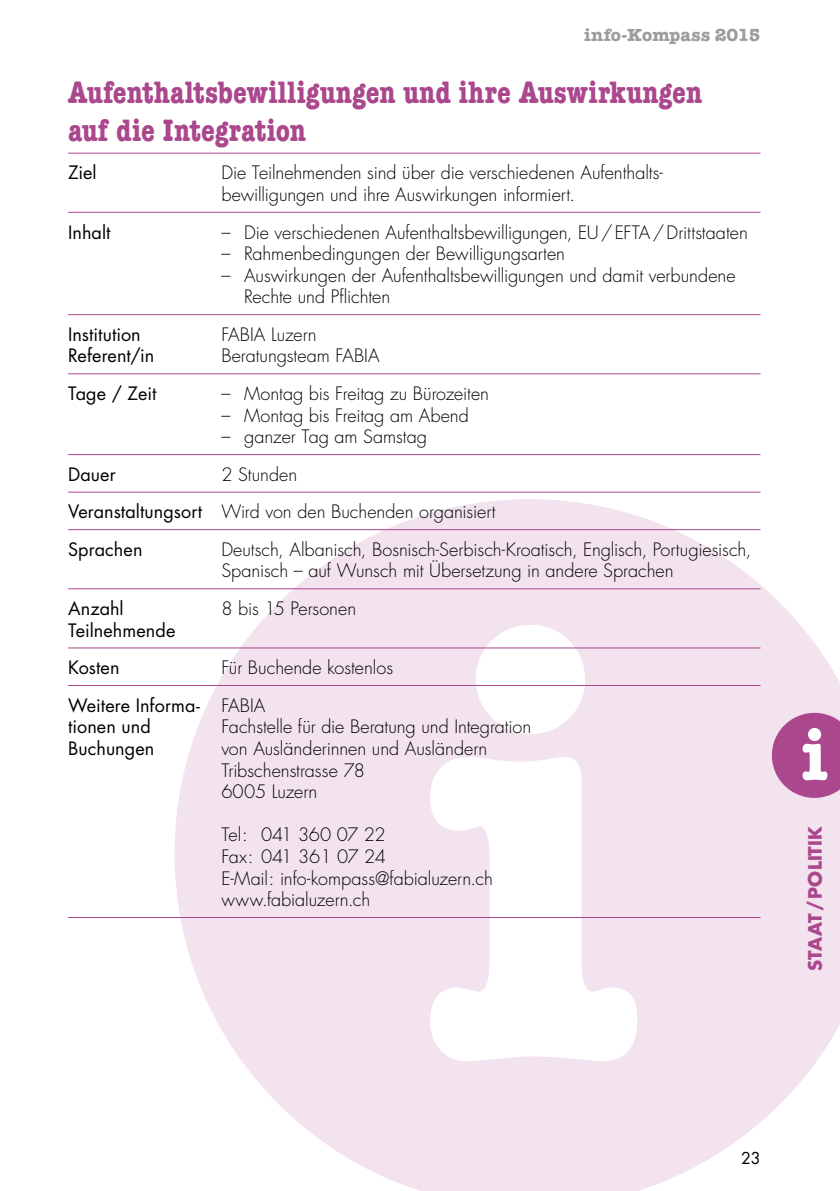
<style>
.page{position:relative;width:840px;height:1191px;background:#fff}
.page>*{position:absolute;margin:0;border:0;box-sizing:border-box;transform-origin:0 0}
.t1{font:700 condensed 32px/38.4px "American Typewriter";letter-spacing:.01em;color:#ab478d}
.t2{font:300 18px/21.6px "Futura Luzern";letter-spacing:-.005em;color:#000}
.t3{font:18px/21.6px "Futura Luzern";letter-spacing:.005em;color:#000}
.t4{font:700 18px "American Typewriter";letter-spacing:.005em;color:#9c9c9d}
.t5{font:700 18px "Futura Luzern";letter-spacing:.005em;color:#ab478d}
.t6{font:16px "Futura Luzern";color:#000}
.s1{font-weight:400}
</style>
<div class="page">
<svg style="left:174px;top:499px;width:665px;height:692px;fill:#f2e3ee"></svg>
<svg style="left:430px;top:625px;width:207px;height:436px"></svg>
<svg style="left:771px;top:713px;width:68px;height:85px;background:#c077aa"></svg>
<hr style="left:68px;top:153px;width:142px;height:1px;background:#ab478d">
<hr style="left:210px;top:153px;width:550px;height:1px;background:#ab478d">
<hr style="left:68px;top:212px;width:142px;height:1px;background:#ab478d">
<hr style="left:210px;top:212px;width:550px;height:1px;background:#ab478d">
<hr style="left:68px;top:314px;width:142px;height:1px;background:#ab478d">
<hr style="left:210px;top:314px;width:550px;height:1px;background:#ab478d">
<hr style="left:68px;top:373px;width:142px;height:1px;background:#ab478d">
<hr style="left:210px;top:373px;width:550px;height:1px;background:#ab478d">
<hr style="left:68px;top:454px;width:142px;height:1px;background:#ab478d">
<hr style="left:210px;top:454px;width:550px;height:1px;background:#ab478d">
<hr style="left:68px;top:491px;width:142px;height:1px;background:#ab478d">
<hr style="left:210px;top:491px;width:550px;height:1px;background:#ab478d">
<hr style="left:68px;top:529px;width:142px;height:1px;background:#ab478d">
<hr style="left:210px;top:529px;width:550px;height:1px;background:#ab478d">
<hr style="left:68px;top:588px;width:142px;height:1px;background:#ab478d">
<hr style="left:210px;top:588px;width:550px;height:1px;background:#ab478d">
<hr style="left:68px;top:647px;width:142px;height:1px;background:#ab478d">
<hr style="left:210px;top:647px;width:550px;height:1px;background:#ab478d">
<hr style="left:68px;top:685px;width:142px;height:1px;background:#ab478d">
<hr style="left:210px;top:685px;width:550px;height:1px;background:#ab478d">
<hr style="left:68px;top:917px;width:142px;height:1px;background:#ab478d">
<hr style="left:210px;top:917px;width:550px;height:1px;background:#ab478d">
<p class="t4" style="left:583px;top:19px;width:178px">info-Kompass 2015</p>
<h1 class="t1" style="left:68px;top:72px;width:635px">Aufenthaltsbewilligungen und ihre Auswirkungen auf die Integration</h1>
<p class="t3" style="left:68px;top:162px;width:30px">Ziel</p>
<p class="t2" style="left:221px;top:162px;width:443px">Die Teilnehmenden sind über die verschiedenen Aufenthalts&shy;bewilligungen und ihre Auswirkungen informiert.</p>
<p class="t3" style="left:68px;top:221px;width:44px">Inhalt</p>
<p class="t2" style="left:221px;top:222px;width:527px">– Die verschiedenen Aufenthaltsbewilligungen, EU/EFTA/Drittstaaten</p>
<p class="t2" style="left:221px;top:243px;width:345px">– Rahmenbedingungen der Bewilligungsarten</p>
<p class="t2" style="left:244px;top:265px;width:493px;text-indent:-23px">– Auswirkungen der Aufenthaltsbewilligungen und damit verbundene<br>Rechte und Pflichten</p>
<p class="t3" style="left:68px;top:324px;width:88px">Institution<br>Referent/in</p>
<p class="t2" style="left:221px;top:324px;width:160px">FABIA Luzern<br>Beratungsteam FABIA</p>
<p class="t3" style="left:68px;top:383px;width:90px">Tage / Zeit</p>
<p class="t2" style="left:221px;top:383px;width:269px">– Montag bis Freitag zu Bürozeiten</p>
<p class="t2" style="left:221px;top:405px;width:249px">– Montag bis Freitag am Abend</p>
<p class="t2" style="left:221px;top:426px;width:207px">– ganzer Tag am Samstag</p>
<p class="t3" style="left:68px;top:463px;width:49px">Dauer</p>
<p class="t2" style="left:68px;top:456px;width:428px;line-height:37.6px;text-indent:153px">2 Stunden<br><span class="s1">Veranstaltungsort</span> Wird von den Buchenden organisiert<br><span class="s1">Sprachen</span></p>
<p class="t2" style="left:221px;top:539px;width:531px">Deutsch, Albanisch, Bosnisch-Serbisch-Kroatisch, Englisch, Portugiesisch,<br>Spanisch – auf Wunsch mit Übersetzung in andere Sprachen</p>
<p class="t3" style="left:68px;top:598px;width:109px">Anzahl<br>Teilnehmende</p>
<p class="t2" style="left:221px;top:598px;width:136px">8 bis 15 Personen</p>
<p class="t3" style="left:68px;top:657px;width:53px">Kosten</p>
<p class="t2" style="left:221px;top:657px;width:173px">Für Buchende kostenlos</p>
<p class="t3" style="left:68px;top:694px;width:133px">Weitere Informa&shy;tionen und<br>Buchungen</p>
<p class="t2" style="left:221px;top:695px;width:311px">FABIA<br>Fachstelle für die Beratung und Integration von Ausländerinnen und Ausländern<br>Tribschenstrasse 78<br>6005 Luzern</p>
<p class="t2" style="left:221px;top:824px;width:273px">Tel: 041 360 07 22<br>Fax: 041 361 07 24<br>E-Mail: info-kompass@fabialuzern.ch www.fabialuzern.ch</p>
<p class="t5" style="left:802px;top:971px;width:147px;rotate:-90deg">STAAT/POLITIK</p>
<p class="t6" style="left:740px;top:1147px;width:21px">23</p>
</div>
